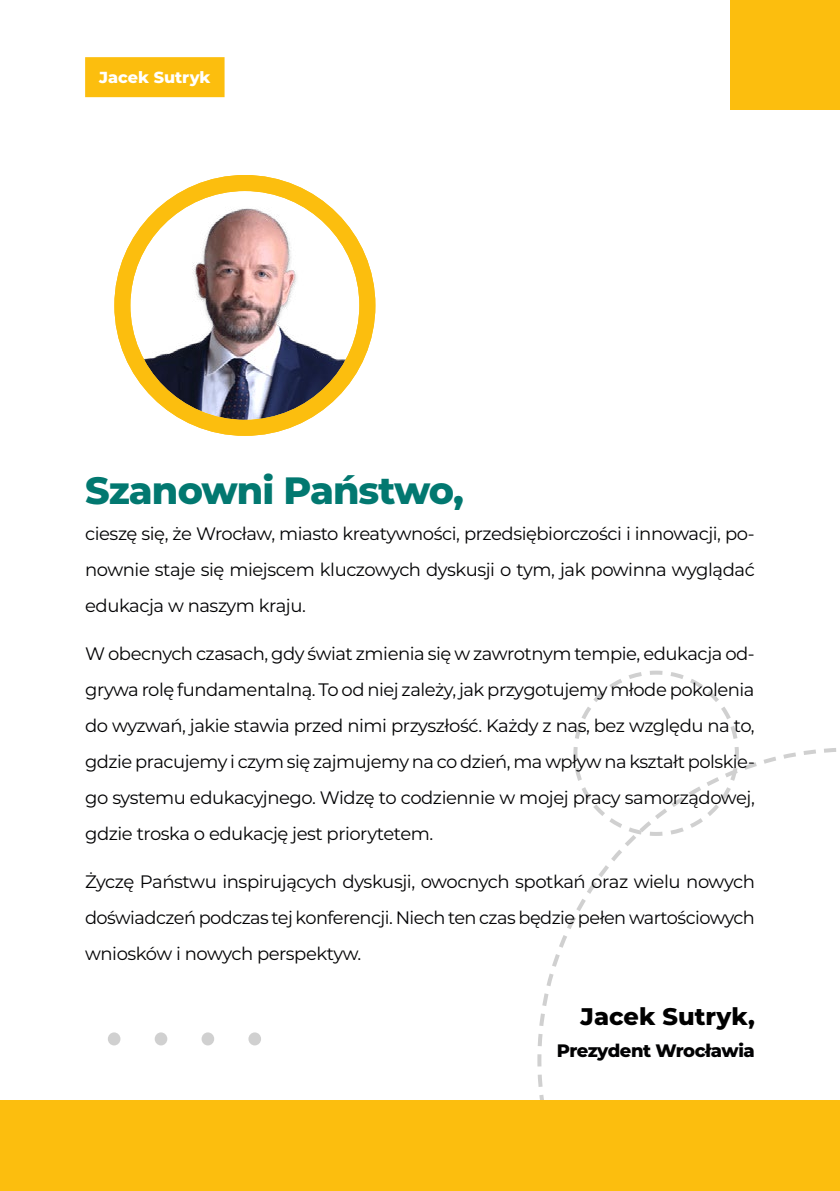
<style>
.page{position:relative;width:840px;height:1191px;background:#fff}
.page>*{position:absolute;margin:0;border:0;box-sizing:border-box;transform-origin:0 0}
.t1{font:800 38px "Montserrat";letter-spacing:-.025em;color:#027870}
.t2{font:800 24px "Montserrat";color:#000}
.t3{font:18px/36px "Montserrat";letter-spacing:-.025em;color:#020203;text-align:justify}
.t4{font:800 18px "Montserrat";letter-spacing:-.03em;color:#020203}
.t5{font:800 16px "Montserrat";color:#fff}
</style>
<div class="page">
<svg style="left:537px;top:748px;width:299px;height:352px"></svg>
<svg style="left:571px;top:670px;width:169px;height:168px"></svg>
<div style="left:0;top:1100px;width:839px;height:91px;background:#fcbe0e"></div>
<div style="left:730px;top:0;width:109px;height:109px;background:#fcbe0e"></div>
<div style="left:248px;top:1032px;width:13px;height:13px;background:#d0d0d0;border-radius:50%"></div>
<div style="left:201px;top:1032px;width:13px;height:13px;background:#d0d0d0;border-radius:50%"></div>
<div style="left:155px;top:1032px;width:12px;height:13px;background:#d0d0d0;border-radius:50%"></div>
<div style="left:108px;top:1032px;width:12px;height:13px;background:#d0d0d0;border-radius:50%"></div>
<div style="left:85px;top:57px;width:139px;height:40px;background:#fcbe0e"></div>
<svg style="left:122px;top:183px;width:245px;height:245px"></svg>
<img style="left:131px;top:206px;width:228px;height:214px">
<div style="left:114px;top:175px;width:261px;height:261px;border:16px solid #fcbe0e;border-radius:50%"></div>
<p class="t5" style="left:99px;top:66px;width:113px">Jacek Sutryk</p>
<h1 class="t1" style="left:85px;top:462px;width:380px">Szanowni Państwo,</h1>
<p class="t3" style="left:85px;top:515px;width:670px">cieszę się, że Wrocław, miasto kreatywności, przedsiębiorczości i innowacji, po&shy;nownie staje się miejscem kluczowych dyskusji o tym, jak powinna wyglądać edukacja w naszym kraju.</p>
<p class="t3" style="left:85px;top:635px;width:670px">W obecnych czasach, gdy świat zmienia się w zawrotnym tempie, edukacja od&shy;grywa rolę fundamentalną. To od niej zależy, jak przygotujemy młode pokolenia do wyzwań, jakie stawia przed nimi przyszłość. Każdy z nas, bez względu na to, gdzie pracujemy i czym się zajmujemy na co dzień, ma wpływ na kształt polskie&shy;go systemu edukacyjnego. Widzę to codziennie w mojej pracy samorządowej, gdzie troska o edukację jest priorytetem.</p>
<p class="t3" style="left:85px;top:863px;width:671px">Życzę Państwu inspirujących dyskusji, owocnych spotkań oraz wielu nowych doświadczeń podczas tej konferencji. Niech ten czas będzie pełen wartościowych wniosków i nowych perspektyw.</p>
<h2 class="t2" style="left:580px;top:999px;width:176px">Jacek Sutryk,</h2>
<p class="t4" style="left:556px;top:1037px;width:199px">Prezydent Wrocławia</p>
</div>
